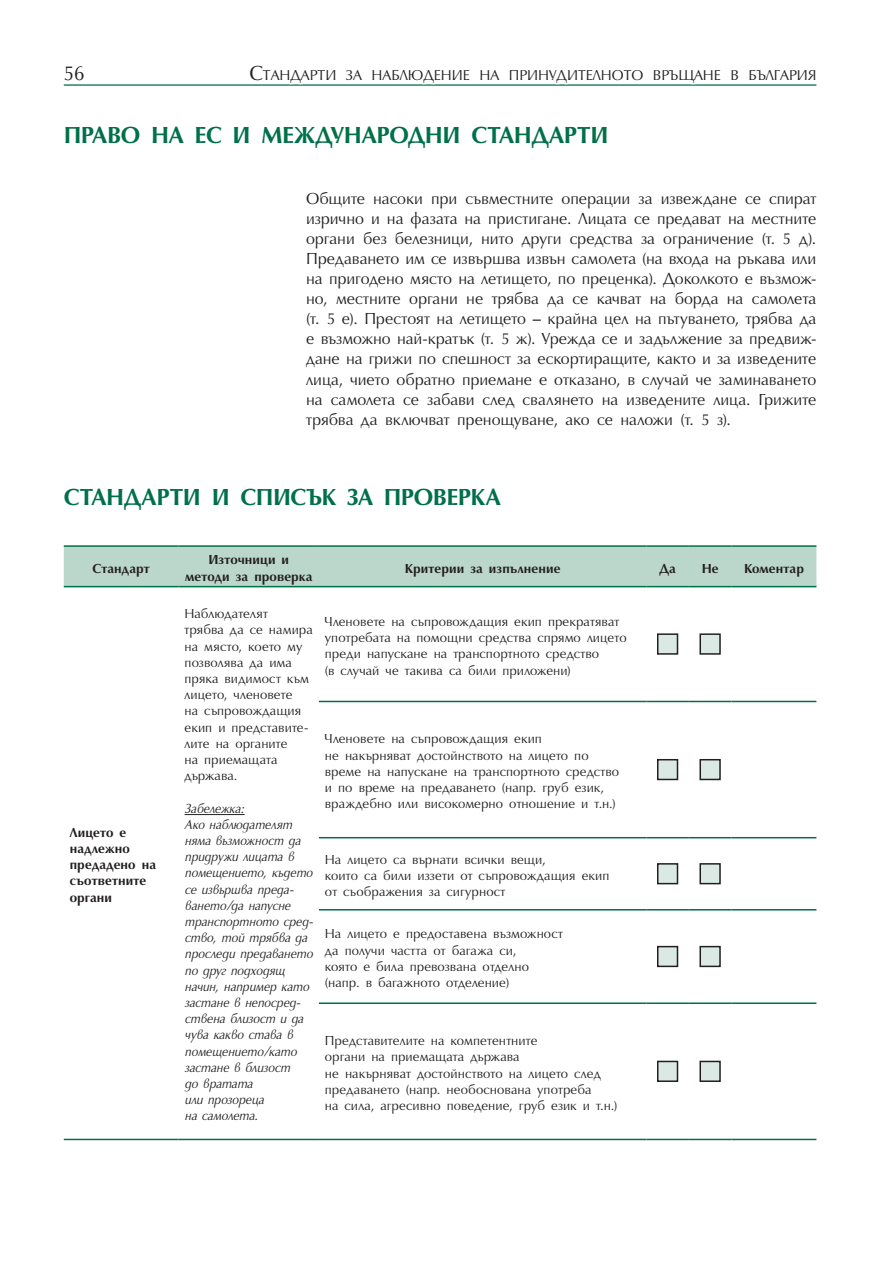
<style>
.page{position:relative;width:893px;height:1263px;background:#fff}
.page>*{position:absolute;margin:0;border:0;box-sizing:border-box;transform-origin:0 0}
.t1{font:700 24px "Opal CYR";letter-spacing:-.005em;color:#007049}
.t2{font:21px "Opal CYR";color:#231f20}
.t3{font:16.5px/20.1px "Opal CYR";color:#231f20;text-align:justify}
.t4{font:14.7px "Opal CYR";color:#231f20}
.t5{font:13.5px/16.2px "Opal CYR";letter-spacing:.01em;color:#231f20}
.t6{font:italic 13.5px/16.2px "Opal CYR";color:#231f20}
.t7{font:700 13.5px/16.2px "Opal CYR";letter-spacing:.015em;color:#231f20;text-align:center}
.s1{font-size:21px}
</style>
<div class="page">
<hr style="left:64px;top:84px;width:752px;height:2px;background:#007049">
<svg style="left:247px;top:84px;width:570px;height:2px"></svg>
<div style="left:64px;top:547px;width:752px;height:39px;background:#bbd7cc"></div>
<hr style="left:319px;top:701px;width:327px;height:1px;background:#007049">
<hr style="left:646px;top:701px;width:43px;height:1px;background:#007049">
<hr style="left:689px;top:701px;width:42px;height:1px;background:#007049">
<hr style="left:731px;top:701px;width:85px;height:1px;background:#007049">
<hr style="left:319px;top:837px;width:327px;height:1px;background:#007049">
<hr style="left:646px;top:837px;width:43px;height:1px;background:#007049">
<hr style="left:689px;top:837px;width:42px;height:1px;background:#007049">
<hr style="left:731px;top:837px;width:85px;height:1px;background:#007049">
<hr style="left:319px;top:909px;width:327px;height:1px;background:#007049">
<hr style="left:646px;top:909px;width:43px;height:1px;background:#007049">
<hr style="left:689px;top:909px;width:42px;height:1px;background:#007049">
<hr style="left:731px;top:909px;width:85px;height:1px;background:#007049">
<hr style="left:319px;top:1002px;width:327px;height:2px;background:#007049">
<hr style="left:646px;top:1002px;width:43px;height:2px;background:#007049">
<hr style="left:689px;top:1002px;width:42px;height:2px;background:#007049">
<hr style="left:731px;top:1002px;width:85px;height:2px;background:#007049">
<hr style="left:319px;top:1139px;width:327px;height:1px;background:#007049">
<hr style="left:646px;top:1139px;width:43px;height:1px;background:#007049">
<hr style="left:689px;top:1139px;width:42px;height:1px;background:#007049">
<hr style="left:731px;top:1139px;width:85px;height:1px;background:#007049">
<hr style="left:64px;top:545px;width:115px;height:2px;background:#007049">
<hr style="left:179px;top:545px;width:140px;height:2px;background:#007049">
<hr style="left:319px;top:545px;width:327px;height:2px;background:#007049">
<hr style="left:646px;top:545px;width:43px;height:2px;background:#007049">
<hr style="left:689px;top:545px;width:42px;height:2px;background:#007049">
<hr style="left:731px;top:545px;width:85px;height:2px;background:#007049">
<hr style="left:64px;top:586px;width:115px;height:1px;background:#007049">
<hr style="left:179px;top:586px;width:140px;height:1px;background:#007049">
<hr style="left:319px;top:586px;width:327px;height:1px;background:#007049">
<hr style="left:646px;top:586px;width:43px;height:1px;background:#007049">
<hr style="left:689px;top:586px;width:42px;height:1px;background:#007049">
<hr style="left:731px;top:586px;width:85px;height:1px;background:#007049">
<hr style="left:64px;top:1139px;width:115px;height:1px;background:#007049">
<hr style="left:179px;top:1139px;width:140px;height:1px;background:#007049">
<hr style="left:185px;top:814px;width:60px;height:1px;background:#231f20">
<div style="left:658px;top:634px;width:19px;height:20px;background:#dae9e4"></div>
<div style="left:657px;top:633px;width:21px;height:22px;border:2px solid #231f20"></div>
<div style="left:700px;top:634px;width:20px;height:20px;background:#dae9e4"></div>
<div style="left:699px;top:633px;width:22px;height:22px;border:2px solid #231f20"></div>
<div style="left:658px;top:760px;width:19px;height:19px;background:#dae9e4"></div>
<div style="left:657px;top:759px;width:21px;height:21px;border:2px solid #231f20"></div>
<div style="left:700px;top:760px;width:20px;height:19px;background:#dae9e4"></div>
<div style="left:699px;top:759px;width:22px;height:21px;border:2px solid #231f20"></div>
<div style="left:658px;top:864px;width:19px;height:20px;background:#dae9e4"></div>
<div style="left:657px;top:863px;width:21px;height:21px;border:2px solid #231f20"></div>
<div style="left:700px;top:864px;width:20px;height:20px;background:#dae9e4"></div>
<div style="left:699px;top:863px;width:22px;height:21px;border:2px solid #231f20"></div>
<div style="left:658px;top:947px;width:19px;height:19px;background:#dae9e4"></div>
<div style="left:657px;top:946px;width:21px;height:21px;border:2px solid #231f20"></div>
<div style="left:700px;top:947px;width:20px;height:19px;background:#dae9e4"></div>
<div style="left:699px;top:946px;width:22px;height:21px;border:2px solid #231f20"></div>
<div style="left:658px;top:1061px;width:19px;height:20px;background:#dae9e4"></div>
<div style="left:657px;top:1061px;width:21px;height:21px;border:2px solid #231f20"></div>
<div style="left:700px;top:1061px;width:20px;height:20px;background:#dae9e4"></div>
<div style="left:699px;top:1061px;width:22px;height:21px;border:2px solid #231f20"></div>
<h2 class="t2" style="left:64px;top:61px;width:22px">56</h2>
<p class="t4" style="left:249px;top:67px;width:568px"><span class="s1">С</span>тандарти за наблюдение на принудителното връщане в българия</p>
<h1 class="t1" style="left:64px;top:121px;width:546px">Право на ЕС и международни стандарти</h1>
<p class="t3" style="left:306px;top:189px;width:512px">Общите насоки при съвместните операции за извеждане се спират изрично и на фазата на пристигане. Лицата се предават на местните органи без белезници, нито други средства за ограничение (т. 5 д).<br>Предаването им се извършва извън самолета (на входа на ръкава или на пригодено място на летището, по преценка). Доколкото е възмож&shy;но, местните органи не трябва да се качват на борда на самолета (т. 5 е). Престоят на летището – крайна цел на пътуването, трябва да е възможно най-кратък (т. 5 ж). Урежда се и задължение за предвиж&shy;дане на грижи по спешност за ескортиращите, както и за изведените лица, чието обратно приемане е отказано, в случай че заминаването на самолета се забави след свалянето на изведените лица. Грижите трябва да включват пренощуване, ако се наложи (т. 5 з).</p>
<h1 class="t1" style="left:64px;top:483px;width:438px">Стандарти и списък за проверка</h1>
<p class="t7" style="left:93px;top:560px;width:59px">Стандарт</p>
<p class="t7" style="left:185px;top:552px;width:129px">Източници и методи за проверка</p>
<p class="t7" style="left:405px;top:560px;width:157px">Критерии за изпълнение</p>
<p class="t7" style="left:659px;top:560px;width:18px">Да</p>
<p class="t7" style="left:702px;top:560px;width:18px">Не</p>
<p class="t7" style="left:744px;top:560px;width:61px">Коментар</p>
<p class="t7" style="left:70px;top:824px;width:88px;text-align:left">Лицето е надлежно предадено на съответните органи</p>
<p class="t5" style="left:185px;top:606px;width:130px">Наблюдателят<br>трябва да се намира на място, което му позволява да има пряка видимост към лицето, членовете<br>на съпровождащия екип и представите&shy;лите на органите<br>на приемащата държава.</p>
<p class="t6" style="left:185px;top:800px;width:130px">Забележка:<br>Ако наблюдателят няма възможност да придружи лицата в помещението, където се извършва преда&shy;ването/да напусне транспортното сред&shy;ство, той трябва да проследи предаването по друг подходящ начин, например като застане в непосред&shy;ствена близост и да чува какво става в помещението/като застане в близост<br>до вратата<br>или прозореца<br>на самолета.</p>
<p class="t5" style="left:325px;top:614px;width:303px">Членовете на съпровождащия екип прекратяват употребата на помощни средства спрямо лицето преди напускане на транспортното средство<br>(в случай че такива са били приложени)</p>
<p class="t5" style="left:325px;top:731px;width:296px">Членовете на съпровождащия екип<br>не накърняват достойнството на лицето по време на напускане на транспортното средство и по време на предаването (напр. груб език, враждебно или високомерно отношение и т.н.)</p>
<p class="t5" style="left:325px;top:851px;width:286px">На лицето са върнати всички вещи,<br>които са били иззети от съпровождащия екип от съображения за сигурност</p>
<p class="t5" style="left:325px;top:926px;width:240px">На лицето е предоставена възможност да получи частта от багажа си,<br>която е била превозвана отделно (напр. в багажното отделение)</p>
<p class="t5" style="left:325px;top:1033px;width:294px">Представителите на компетентните<br>органи на приемащата държава<br>не накърняват достойнството на лицето след предаването (напр. необоснована употреба<br>на сила, агресивно поведение, груб език и т.н.)</p>
</div>
